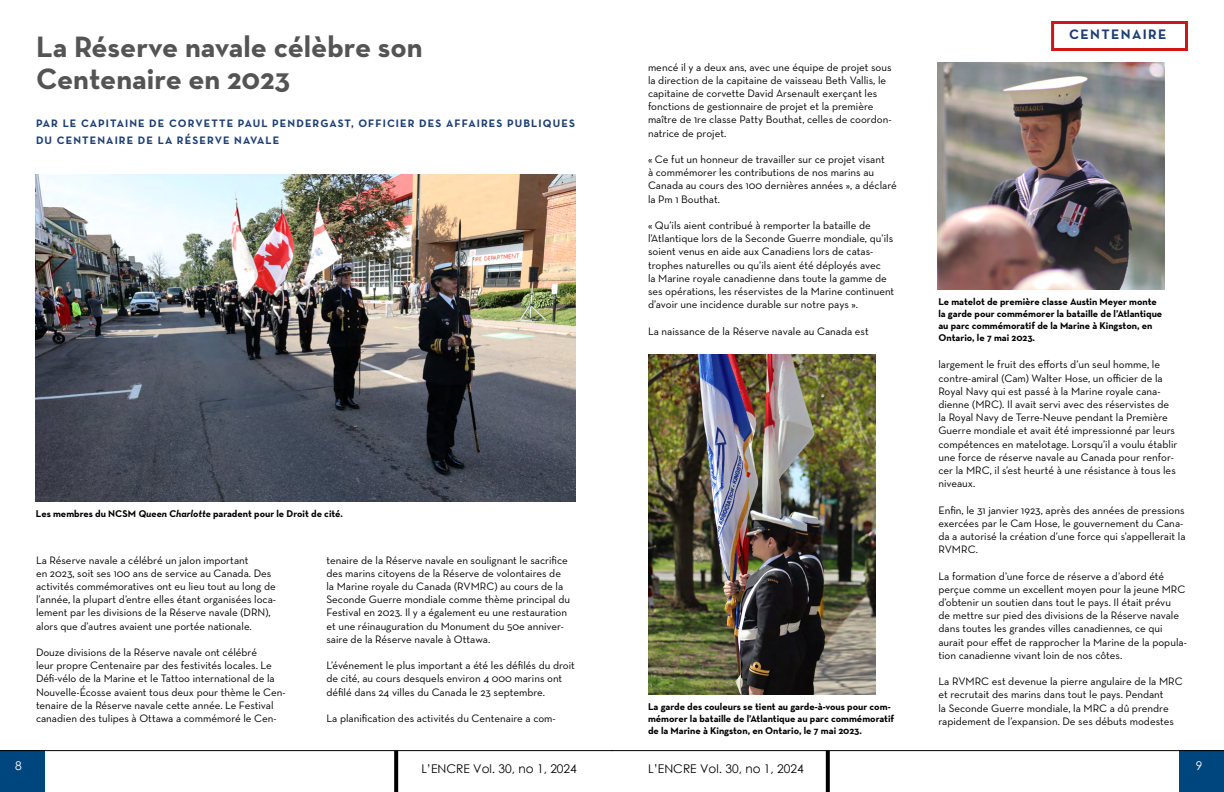
<style>
.page{position:relative;width:1224px;height:792px;background:#fff}
.page>*{position:absolute;margin:0;border:0;box-sizing:border-box;transform-origin:0 0}
.Titre{font:700 30px/32px "Neutra Text";color:#545454}
.Titre_de_section{font:700 14px "Neutra Text";letter-spacing:.1em;color:#1d3e73}
.t1{font:12px "Century Gothic";color:#000}
.t2{font:12px "Century Gothic";color:#fff}
.Paragraphe{font:11px/13.2px "Neutra Text";color:#000}
.Sous-titre{font:700 11px/17.2px "Neutra Text";letter-spacing:.1em;color:#1d3e73}
.Légende_de_photo{font:700 10px/12px "Neutra Text";color:#000}
.s1{font-style:italic}
</style>
<div class="page">
<div style="left:0;top:750px;width:44px;height:42px;background:#00467e"></div>
<svg style="left:394px;top:751px;width:4px;height:41px"></svg>
<svg style="left:826px;top:751px;width:4px;height:41px"></svg>
<div style="left:1180px;top:750px;width:44px;height:42px;background:#00467e"></div>
<hr style="left:0;top:750px;width:612px;height:1px;background:#000">
<hr style="left:612px;top:750px;width:612px;height:1px;background:#000">
<div style="left:1051px;top:21px;width:137px;height:30px;border:3px solid #cd1719"></div>
<img style="left:937px;top:63px;width:227px;height:226px">
<img style="left:648px;top:355px;width:228px;height:339px">
<img style="left:36px;top:174px;width:540px;height:327px">
<h2 class="Titre" style="left:36px;top:30px;width:388px">La Réserve navale célèbre son<br>Centenaire en 2023</h2>
<h3 class="Sous-titre" style="left:36px;top:114px;width:540px">PAR LE CAPITAINE DE CORVETTE PAUL PENDERGAST, OFFICIER DES AFFAIRES PUBLIQUES<br>DU CENTENAIRE DE LA RÉSERVE NAVALE</h3>
<p class="Légende_de_photo" style="left:36px;top:508px;width:309px">Les membres du NCSM <span class="s1">Queen Charlotte</span> paradent pour le Droit de cité.</p>
<p class="Paragraphe" style="left:36px;top:553px;width:242px">La Réserve navale a célébré un jalon important<br>en 2023, soit ses 100 ans de service au Canada. Des activités commémoratives ont eu lieu tout au long de l’année, la plupart d’entre elles étant organisées loca&shy;lement par les divisions de la Réserve navale (DRN), alors que d’autres avaient une portée nationale.</p>
<p class="Paragraphe" style="left:36px;top:645px;width:251px">Douze divisions de la Réserve navale ont célébré<br>leur propre Centenaire par des festivités locales. Le Défi-vélo de la Marine et le Tattoo international de la Nouvelle-Écosse avaient tous deux pour thème le Cen&shy;tenaire de la Réserve navale cette année. Le Festival canadien des tulipes à Ottawa a commémoré le Cen-</p>
<p class="Paragraphe" style="left:326px;top:553px;width:245px">tenaire de la Réserve navale en soulignant le sacrifice des marins citoyens de la Réserve de volontaires de la Marine royale du Canada (RVMRC) au cours de la Seconde Guerre mondiale comme thème principal du Festival en 2023. Il y a également eu une restauration et une réinauguration du Monument du 50e anniver&shy;saire de la Réserve navale à Ottawa.</p>
<p class="Paragraphe" style="left:326px;top:659px;width:250px">L’événement le plus important a été les défilés du droit de cité, au cours desquels environ 4 000 marins ont défilé dans 24 villes du Canada le 23 septembre.</p>
<p class="Paragraphe" style="left:326px;top:711px;width:231px">La planification des activités du Centenaire a com-</p>
<p class="Paragraphe" style="left:648px;top:60px;width:245px">mencé il y a deux ans, avec une équipe de projet sous la direction de la capitaine de vaisseau Beth Vallis, le capitaine de corvette David Arsenault exerçant les fonctions de gestionnaire de projet et la première maître de 1re classe Patty Bouthat, celles de coordon&shy;natrice de projet.</p>
<p class="Paragraphe" style="left:648px;top:153px;width:250px">« Ce fut un honneur de travailler sur ce projet visant<br>à commémorer les contributions de nos marins au Canada au cours des 100 dernières années », a déclaré la Pm 1 Bouthat.</p>
<p class="Paragraphe" style="left:648px;top:219px;width:248px">« Qu’ils aient contribué à remporter la bataille de l’Atlantique lors de la Seconde Guerre mondiale, qu’ils soient venus en aide aux Canadiens lors de catas&shy;trophes naturelles ou qu’ils aient été déployés avec<br>la Marine royale canadienne dans toute la gamme de ses opérations, les réservistes de la Marine continuent d’avoir une incidence durable sur notre pays ».</p>
<p class="Paragraphe" style="left:648px;top:324px;width:222px">La naissance de la Réserve navale au Canada est</p>
<p class="Légende_de_photo" style="left:648px;top:701px;width:248px">La garde des couleurs se tient au garde-à-vous pour com&shy;mémorer la bataille de l’Atlantique au parc commémoratif de la Marine à Kingston, en Ontario, le 7 mai 2023.</p>
<h1 class="Titre_de_section" style="left:1069px;top:26px;width:99px">CENTENAIRE</h1>
<p class="Légende_de_photo" style="left:938px;top:296px;width:225px">Le matelot de première classe Austin Meyer monte la garde pour commémorer la bataille de l’Atlantique au parc commémoratif de la Marine à Kingston, en Ontario, le 7 mai 2023.</p>
<p class="Paragraphe" style="left:938px;top:358px;width:240px">largement le fruit des efforts d’un seul homme, le contre-amiral (Cam) Walter Hose, un officier de la Royal Navy qui est passé à la Marine royale cana&shy;dienne (MRC). Il avait servi avec des réservistes de la Royal Navy de Terre-Neuve pendant la Première Guerre mondiale et avait été impressionné par leurs compétences en matelotage. Lorsqu’il a voulu établir une force de réserve navale au Canada pour renfor&shy;cer la MRC, il s’est heurté à une résistance à tous les niveaux.</p>
<p class="Paragraphe" style="left:938px;top:503px;width:249px">Enfin, le 31 janvier 1923, après des années de pressions exercées par le Cam Hose, le gouvernement du Cana&shy;da a autorisé la création d’une force qui s’appellerait la RVMRC.</p>
<p class="Paragraphe" style="left:938px;top:569px;width:250px">La formation d’une force de réserve a d’abord été perçue comme un excellent moyen pour la jeune MRC d’obtenir un soutien dans tout le pays. Il était prévu<br>de mettre sur pied des divisions de la Réserve navale dans toutes les grandes villes canadiennes, ce qui aurait pour effet de rapprocher la Marine de la popula&shy;tion canadienne vivant loin de nos côtes.</p>
<p class="Paragraphe" style="left:938px;top:675px;width:246px">La RVMRC est devenue la pierre angulaire de la MRC et recrutait des marins dans tout le pays. Pendant<br>la Seconde Guerre mondiale, la MRC a dû prendre rapidement de l’expansion. De ses débuts modestes</p>
<p class="t2" style="left:15px;top:757px;width:8px">8</p>
<p class="t2" style="left:1196px;top:757px;width:8px">9</p>
<p class="t1" style="left:421px;top:761px;width:157px">L’ENCRE Vol. 30, no 1, 2024</p>
<p class="t1" style="left:648px;top:761px;width:157px">L’ENCRE Vol. 30, no 1, 2024</p>
</div>
